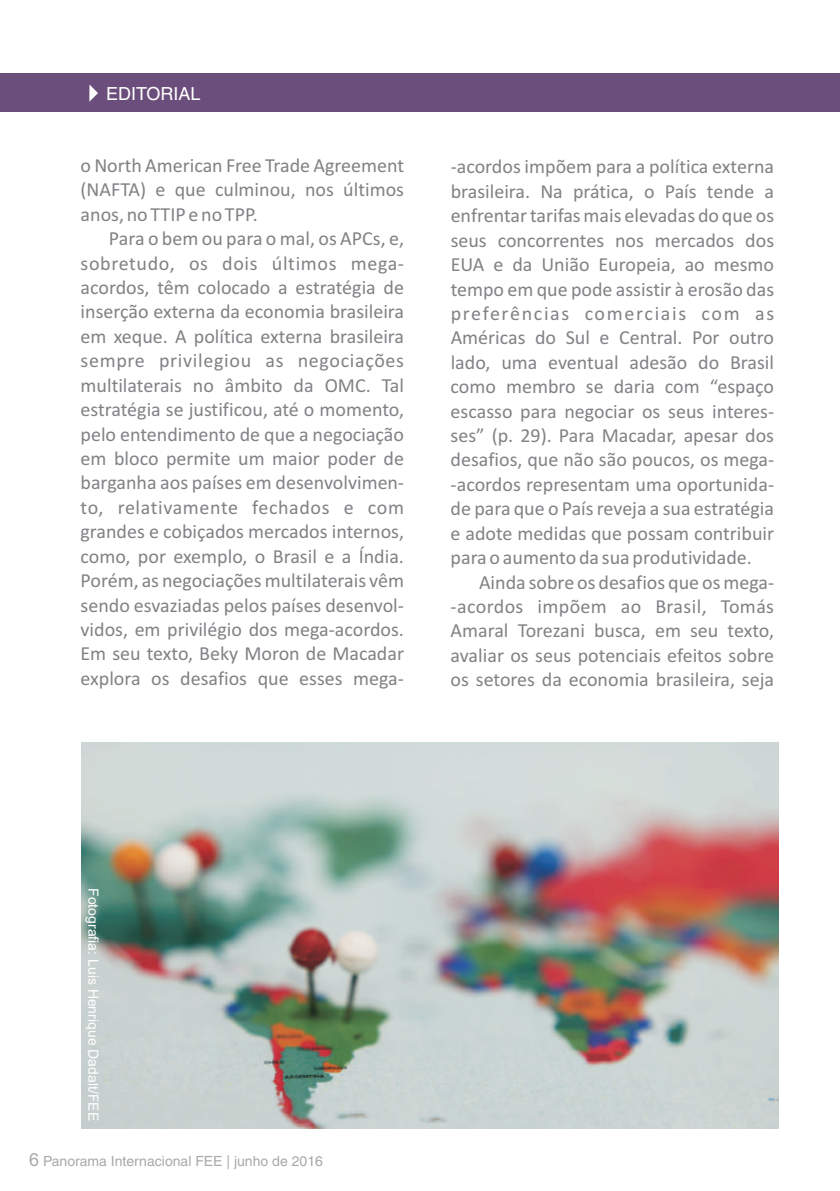
<style>
.page{position:relative;width:840px;height:1191px;background:#fff}
.page>*{position:absolute;margin:0;border:0;box-sizing:border-box;transform-origin:0 0}
.t1{font:20px/24.4px "Calibri";color:#808285;text-align:justify}
.t2{font:18px "Helvetica";color:#fff}
.t3{font:14px "Helvetica";color:#a8a9ad}
.t4{font:14px "Arial";color:#fff}
.s1{font-family:"Arial";font-size:18px}
</style>
<div class="page">
<img style="left:81px;top:742px;width:697px;height:386px">
<div style="left:0;top:73px;width:839px;height:39px;background:#6b4e7b"></div>
<svg style="left:89px;top:84px;width:9px;height:18px"></svg>
<p class="t2" style="left:106px;top:86px;width:96px">EDITORIAL</p>
<p class="t1" style="left:81px;top:155px;width:325px">o North American Free Trade Agreement (NAFTA) e que culminou, nos últimos anos, no TTIP e no TPP.</p>
<p class="t1" style="left:80px;top:228px;width:325px;text-indent:28px">Para o bem ou para o mal, os APCs, e, sobretudo, os dois últimos mega&shy;acordos, têm colocado a estratégia de inserção externa da economia brasileira em xeque. A política externa brasileira sempre privilegiou as negociações multilaterais no âmbito da OMC. Tal estratégia se justificou, até o momento, pelo entendimento de que a negociação em bloco permite um maior poder de barganha aos países em desenvolvimen&shy;to, relativamente fechados e com grandes e cobiçados mercados internos, como, por exemplo, o Brasil e a Índia.<br>Porém, as negociações multilaterais vêm sendo esvaziadas pelos países desenvol&shy;vidos, em privilégio dos mega-acordos.<br>Em seu texto, Beky Moron de Macadar explora os desafios que esses mega-</p>
<p class="t1" style="left:450px;top:156px;width:325px">-acordos impõem para a política externa brasileira. Na prática, o País tende a enfrentar tarifas mais elevadas do que os seus concorrentes nos mercados dos EUA e da União Europeia, ao mesmo tempo em que pode assistir à erosão das preferências comerciais com as Américas do Sul e Central. Por outro lado, uma eventual adesão do Brasil como membro se daria com “espaço escasso para negociar os seus interes&shy;ses” (p. 29). Para Macadar, apesar dos desafios, que não são poucos, os mega--acordos representam uma oportunida&shy;de para que o País reveja a sua estratégia e adote medidas que possam contribuir para o aumento da sua produtividade.</p>
<p class="t1" style="left:450px;top:571px;width:325px;text-indent:28px">Ainda sobre os desafios que os mega--acordos impõem ao Brasil, Tomás Amaral Torezani busca, em seu texto, avaliar os seus potenciais efeitos sobre os setores da economia brasileira, seja</p>
<p class="t4" style="left:99px;top:888px;width:234px;rotate:90deg">Fotografia: Luis Henrique Dadalt/FEE</p>
<p class="t3" style="left:29px;top:1154px;width:295px"><span class="s1">6</span> Panorama Internacional FEE | junho de 2016</p>
</div>
